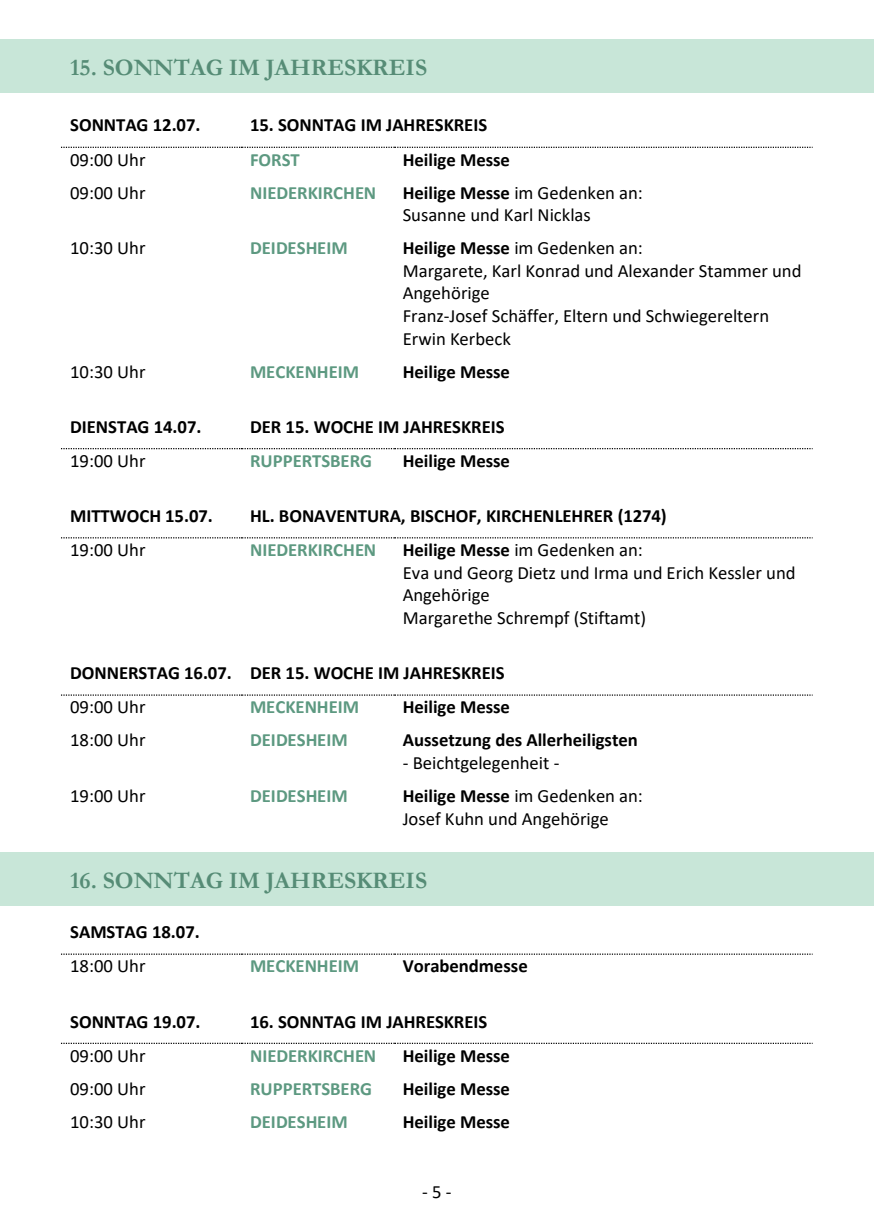
<style>
.page{position:relative;width:874px;height:1221px;background:#fff}
.page>*{position:absolute;margin:0;border:0;box-sizing:border-box;transform-origin:0 0}
.t1{font:700 23.8px "Garamond";color:#568c76}
.t2{font:18.72px/22.8px "Calibri";color:#000}
.t3{font:700 18.72px "Calibri";color:#000}
.t4{font:700 18.72px "Calibri";color:#5d9981}
.s1{font-weight:700}
</style>
<div class="page">
<div style="left:0;top:39px;width:873px;height:53px;background:#c8e6d8"></div>
<div style="left:0;top:852px;width:873px;height:53px;background:#c8e6d8"></div>
<svg style="left:61px;top:147px;width:751px;height:1px"></svg>
<svg style="left:61px;top:448px;width:751px;height:1px"></svg>
<svg style="left:61px;top:537px;width:751px;height:1px"></svg>
<svg style="left:61px;top:694px;width:751px;height:1px"></svg>
<svg style="left:61px;top:953px;width:751px;height:1px"></svg>
<svg style="left:61px;top:1042px;width:751px;height:1px"></svg>
<p class="t1" style="left:70px;top:52px;width:358px">15. SONNTAG IM JAHRESKREIS</p>
<p class="t3" style="left:70px;top:112px;width:132px">SONNTAG 12.07.</p>
<p class="t3" style="left:250px;top:112px;width:238px">15. SONNTAG IM JAHRESKREIS</p>
<p class="t2" style="left:70px;top:147px;width:77px">09:00 Uhr</p>
<p class="t4" style="left:250px;top:146px;width:51px">FORST</p>
<p class="t3" style="left:402px;top:146px;width:109px">Heilige Messe</p>
<p class="t2" style="left:70px;top:180px;width:77px">09:00 Uhr</p>
<p class="t4" style="left:250px;top:179px;width:128px">NIEDERKIRCHEN</p>
<p class="t2" style="left:402px;top:180px;width:241px"><span class="s1">Heilige Messe</span> im Gedenken an:<br>Susanne und Karl Nicklas</p>
<p class="t2" style="left:70px;top:236px;width:77px">10:30 Uhr</p>
<p class="t4" style="left:250px;top:235px;width:99px">DEIDESHEIM</p>
<p class="t2" style="left:402px;top:236px;width:400px"><span class="s1">Heilige Messe</span> im Gedenken an:<br>Margarete, Karl Konrad und Alexander Stammer und<br>Angehörige<br>Franz-Josef Schäffer, Eltern und Schwiegereltern<br>Erwin Kerbeck</p>
<p class="t2" style="left:70px;top:360px;width:77px">10:30 Uhr</p>
<p class="t4" style="left:250px;top:358px;width:111px">MECKENHEIM</p>
<p class="t3" style="left:402px;top:358px;width:109px">Heilige Messe</p>
<p class="t3" style="left:70px;top:413px;width:133px">DIENSTAG 14.07.</p>
<p class="t3" style="left:250px;top:413px;width:256px">DER 15. WOCHE IM JAHRESKREIS</p>
<p class="t2" style="left:70px;top:449px;width:77px">19:00 Uhr</p>
<p class="t4" style="left:250px;top:447px;width:123px">RUPPERTSBERG</p>
<p class="t3" style="left:402px;top:447px;width:109px">Heilige Messe</p>
<p class="t3" style="left:70px;top:502px;width:144px">MITTWOCH 15.07.</p>
<p class="t3" style="left:250px;top:502px;width:418px">HL. BONAVENTURA, BISCHOF, KIRCHENLEHRER (1274)</p>
<p class="t2" style="left:70px;top:538px;width:77px">19:00 Uhr</p>
<p class="t4" style="left:250px;top:536px;width:128px">NIEDERKIRCHEN</p>
<p class="t2" style="left:402px;top:538px;width:394px"><span class="s1">Heilige Messe</span> im Gedenken an:<br>Eva und Georg Dietz und Irma und Erich Kessler und<br>Angehörige<br>Margarethe Schrempf (Stiftamt)</p>
<p class="t3" style="left:70px;top:659px;width:436px">DONNERSTAG 16.07. DER 15. WOCHE IM JAHRESKREIS</p>
<p class="t2" style="left:70px;top:695px;width:77px">09:00 Uhr</p>
<p class="t4" style="left:250px;top:694px;width:111px">MECKENHEIM</p>
<p class="t3" style="left:402px;top:694px;width:109px">Heilige Messe</p>
<p class="t2" style="left:70px;top:728px;width:77px">18:00 Uhr</p>
<p class="t4" style="left:250px;top:726px;width:99px">DEIDESHEIM</p>
<p class="t3" style="left:402px;top:726px;width:236px">Aussetzung des Allerheiligsten</p>
<p class="t2" style="left:402px;top:751px;width:158px">- Beichtgelegenheit -</p>
<p class="t2" style="left:70px;top:783px;width:77px">19:00 Uhr</p>
<p class="t4" style="left:250px;top:782px;width:99px">DEIDESHEIM</p>
<p class="t2" style="left:402px;top:783px;width:241px"><span class="s1">Heilige Messe</span> im Gedenken an:<br>Josef Kuhn und Angehörige</p>
<p class="t1" style="left:70px;top:863px;width:358px">16. SONNTAG IM JAHRESKREIS</p>
<p class="t3" style="left:70px;top:918px;width:131px">SAMSTAG 18.07.</p>
<p class="t2" style="left:70px;top:954px;width:77px">18:00 Uhr</p>
<p class="t4" style="left:250px;top:952px;width:111px">MECKENHEIM</p>
<p class="t3" style="left:402px;top:952px;width:126px">Vorabendmesse</p>
<p class="t3" style="left:70px;top:1007px;width:132px">SONNTAG 19.07.</p>
<p class="t3" style="left:250px;top:1007px;width:239px">16. SONNTAG IM JAHRESKREIS</p>
<p class="t2" style="left:70px;top:1043px;width:77px">09:00 Uhr</p>
<p class="t4" style="left:250px;top:1042px;width:128px">NIEDERKIRCHEN</p>
<p class="t3" style="left:402px;top:1042px;width:109px">Heilige Messe</p>
<p class="t2" style="left:70px;top:1076px;width:77px">09:00 Uhr</p>
<p class="t4" style="left:250px;top:1075px;width:123px">RUPPERTSBERG</p>
<p class="t3" style="left:402px;top:1075px;width:109px">Heilige Messe</p>
<p class="t2" style="left:70px;top:1109px;width:77px">10:30 Uhr</p>
<p class="t4" style="left:250px;top:1107px;width:99px">DEIDESHEIM</p>
<p class="t3" style="left:402px;top:1107px;width:109px">Heilige Messe</p>
<p class="t2" style="left:422px;top:1180px;width:31px">-5 -</p>
</div>
